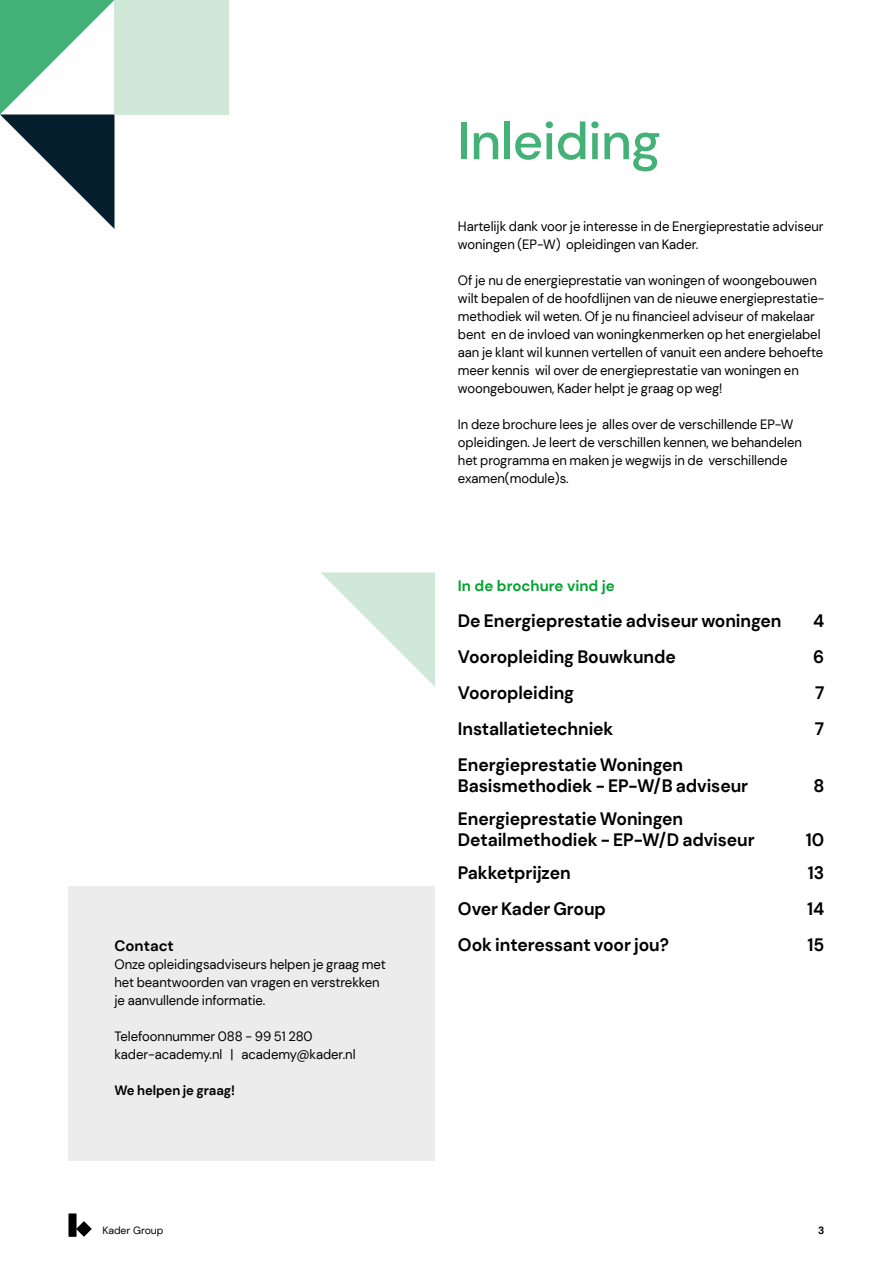
<style>
.page{position:relative;width:893px;height:1263px;background:#fff}
.page>*{position:absolute;margin:0;border:0;box-sizing:border-box;transform-origin:0 0}
.t1{font:500 52.5px "DM Sans";letter-spacing:-.01em;color:#44b276}
.t2{font:700 18px/21px "DM Sans";letter-spacing:-.005em;color:#000}
.t3{font:700 15px "DM Sans";color:#00a32f}
.t4{font:700 15px "DM Sans";color:#000}
.t5{font:13.5px/18px "DM Sans";letter-spacing:-.005em;color:#000}
.t6{font:700 13.5px "DM Sans";letter-spacing:-.005em;color:#000}
.t7{font:10.5px "DM Sans";color:#000}
.t8{font:700 10.5px "DM Sans";color:#000}
</style>
<div class="page">
<svg style="left:1px;top:0;width:113px;height:229px"></svg>
<hr style="left:0;top:0;width:1px;height:1263px;background:#041e2b">
<div style="left:114px;top:0;width:115px;height:114px;background:#cfe8d7"></div>
<svg style="left:321px;top:572px;width:114px;height:115px"></svg>
<div style="left:69px;top:886px;width:366px;height:275px;background:#ececec"></div>
<svg style="left:69px;top:1214px;width:23px;height:22px"></svg>
<h1 class="t1" style="left:458px;top:108px;width:204px">Inleiding</h1>
<p class="t5" style="left:458px;top:217px;width:367px">Hartelijk dank voor je interesse in de Energieprestatie adviseur woningen (EP-W) opleidingen van Kader.</p>
<p class="t5" style="left:458px;top:271px;width:368px">Of je nu de energieprestatie van woningen of woongebouwen wilt bepalen of de hoofdlijnen van de nieuwe energieprestatie&shy;methodiek wil weten. Of je nu financieel adviseur of makelaar bent en de invloed van woningkenmerken op het energielabel aan je klant wil kunnen vertellen of vanuit een andere behoefte meer kennis wil over de energieprestatie van woningen en woongebouwen, Kader helpt je graag op weg!</p>
<p class="t5" style="left:458px;top:415px;width:345px">In deze brochure lees je alles over de verschillende EP-W opleidingen. Je leert de verschillen kennen, we behandelen het programma en maken je wegwijs in de verschillende examen(module)s.</p>
<p class="t3" style="left:458px;top:576px;width:158px">In de brochure vind je</p>
<h2 class="t2" style="left:458px;top:610px;width:325px">De Energieprestatie adviseur woningen</h2>
<h2 class="t2" style="left:813px;top:610px;width:13px">4</h2>
<h2 class="t2" style="left:458px;top:646px;width:219px">Vooropleiding Bouwkunde</h2>
<h2 class="t2" style="left:813px;top:646px;width:13px">6</h2>
<h2 class="t2" style="left:458px;top:682px;width:118px">Vooropleiding</h2>
<h2 class="t2" style="left:815px;top:682px;width:11px">7</h2>
<h2 class="t2" style="left:458px;top:718px;width:157px">Installatietechniek</h2>
<h2 class="t2" style="left:815px;top:718px;width:11px">7</h2>
<h2 class="t2" style="left:458px;top:754px;width:292px">Energieprestatie Woningen<br>Basismethodiek - EP-W/B adviseur</h2>
<h2 class="t2" style="left:813px;top:775px;width:12px">8</h2>
<h2 class="t2" style="left:458px;top:808px;width:298px">Energieprestatie Woningen<br>Detailmethodiek - EP-W/D adviseur</h2>
<h2 class="t2" style="left:806px;top:829px;width:20px">10</h2>
<h2 class="t2" style="left:458px;top:862px;width:114px">Pakketprijzen</h2>
<h2 class="t2" style="left:808px;top:862px;width:18px">13</h2>
<h2 class="t2" style="left:458px;top:898px;width:150px">Over Kader Group</h2>
<h2 class="t2" style="left:807px;top:898px;width:19px">14</h2>
<p class="t4" style="left:114px;top:936px;width:61px">Contact</p>
<h2 class="t2" style="left:458px;top:934px;width:213px">Ook interessant voor jou?</h2>
<h2 class="t2" style="left:807px;top:934px;width:18px">15</h2>
<p class="t5" style="left:114px;top:955px;width:273px">Onze opleidingsadviseurs helpen je graag met het beantwoorden van vragen en verstrekken je aanvullende informatie.</p>
<p class="t5" style="left:114px;top:1027px;width:243px">Telefoonnummer 088 - 99 51 280 kader-academy.nl | academy@kader.nl</p>
<p class="t6" style="left:114px;top:1082px;width:122px">We helpen je graag!</p>
<p class="t7" style="left:102px;top:1224px;width:63px">Kader Group</p>
<p class="t8" style="left:818px;top:1223px;width:8px">3</p>
</div>
